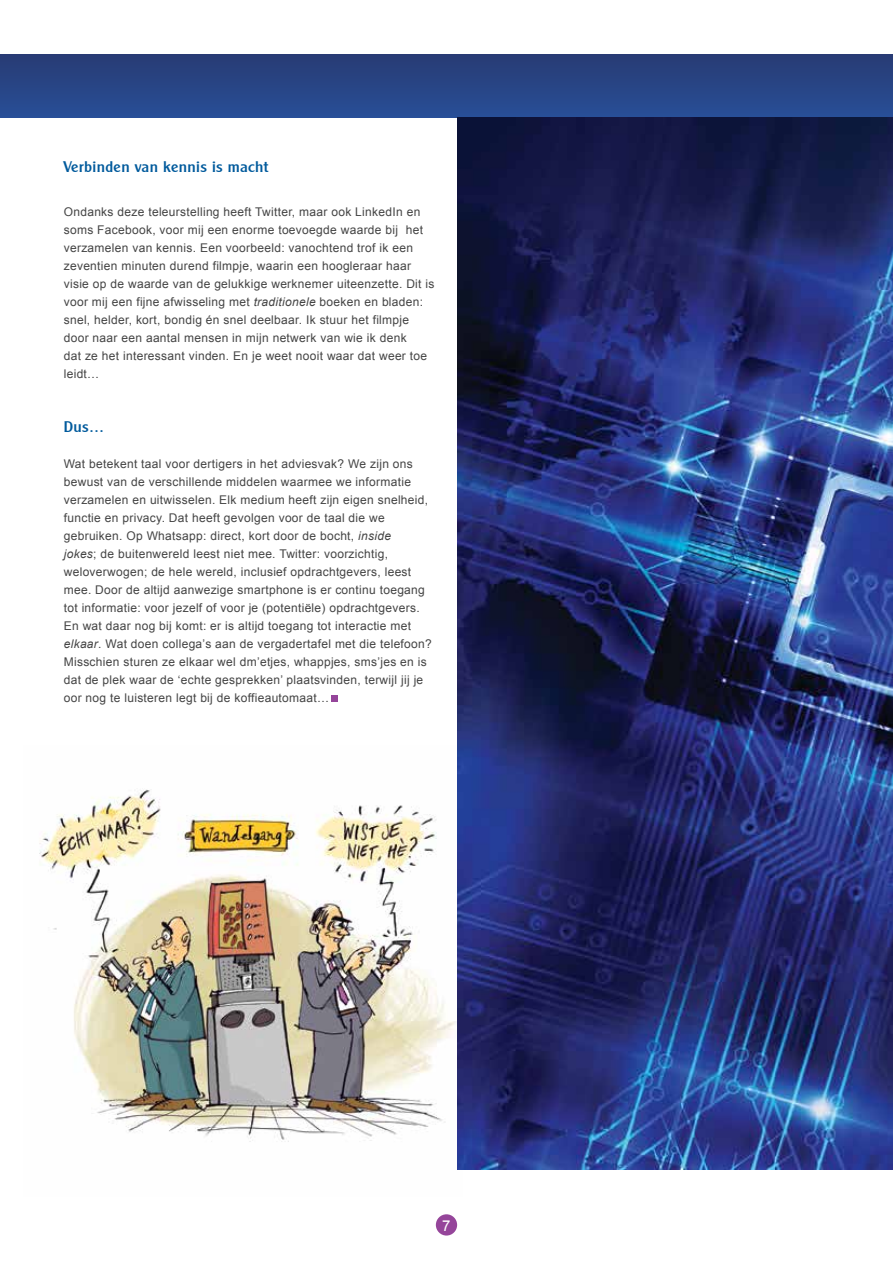
<style>
.page{position:relative;width:893px;height:1263px;background:#fff}
.page>*{position:absolute;margin:0;border:0;box-sizing:border-box;transform-origin:0 0}
.t1{font:500 15px "Cleargothic";letter-spacing:.025em;color:#005a9c}
.t2{font:15px "Arial";color:#fff}
.t3{font:12px/18px "Arial";letter-spacing:.025em;color:#444}
.s1{font-style:italic}
</style>
<div class="page">
<div style="left:436px;top:1214px;width:21px;height:21px;background:#95459a;border-radius:50%"></div>
<div style="left:0;top:54px;width:893px;height:64px;background:linear-gradient(to bottom,#283b74,#284e97)"></div>
<img style="left:39px;top:789px;width:424px;height:381px">
<div style="left:332px;top:695px;width:6px;height:7px;background:#95459a"></div>
<img style="left:457px;top:118px;width:436px;height:1051px">
<p class="t1" style="left:64px;top:157px;width:206px">Verbinden van kennis is macht</p>
<p class="t3" style="left:64px;top:203px;width:372px">Ondanks deze teleurstelling heeft Twitter, maar ook LinkedIn en soms Facebook, voor mij een enorme toevoegde waarde bij het verzamelen van kennis. Een voorbeeld: vanochtend trof ik een zeventien minuten durend filmpje, waarin een hoogleraar haar visie op de waarde van de gelukkige werknemer uiteenzette. Dit is voor mij een fijne afwisseling met <span class="s1">traditionele</span> boeken en bladen: snel, helder, kort, bondig én snel deelbaar. Ik stuur het filmpje door naar een aantal mensen in mijn netwerk van wie ik denk<br>dat ze het interessant vinden. En je weet nooit waar dat weer toe leidt…</p>
<p class="t1" style="left:64px;top:418px;width:42px">Dus…</p>
<p class="t3" style="left:64px;top:455px;width:370px">Wat betekent taal voor dertigers in het adviesvak? We zijn ons bewust van de verschillende middelen waarmee we informatie verzamelen en uitwisselen. Elk medium heeft zijn eigen snelheid, functie en privacy. Dat heeft gevolgen voor de taal die we gebruiken. Op Whatsapp: direct, kort door de bocht, <span class="s1">inside<br>jokes</span>; de buitenwereld leest niet mee. Twitter: voorzichtig, weloverwogen; de hele wereld, inclusief opdrachtgevers, leest mee. Door de altijd aanwezige smartphone is er continu toegang tot informatie: voor jezelf of voor je (potentiële) opdrachtgevers.<br>En wat daar nog bij komt: er is altijd toegang tot interactie met <span class="s1">elkaar</span>. Wat doen collega’s aan de vergadertafel met die telefoon?<br>Misschien sturen ze elkaar wel dm’etjes, whappjes, sms’jes en is dat de plek waar de ‘echte gesprekken’ plaatsvinden, terwijl jij je oor nog te luisteren legt bij de koffieautomaat…</p>
<p class="t2" style="left:442px;top:1215px;width:10px">7</p>
</div>
